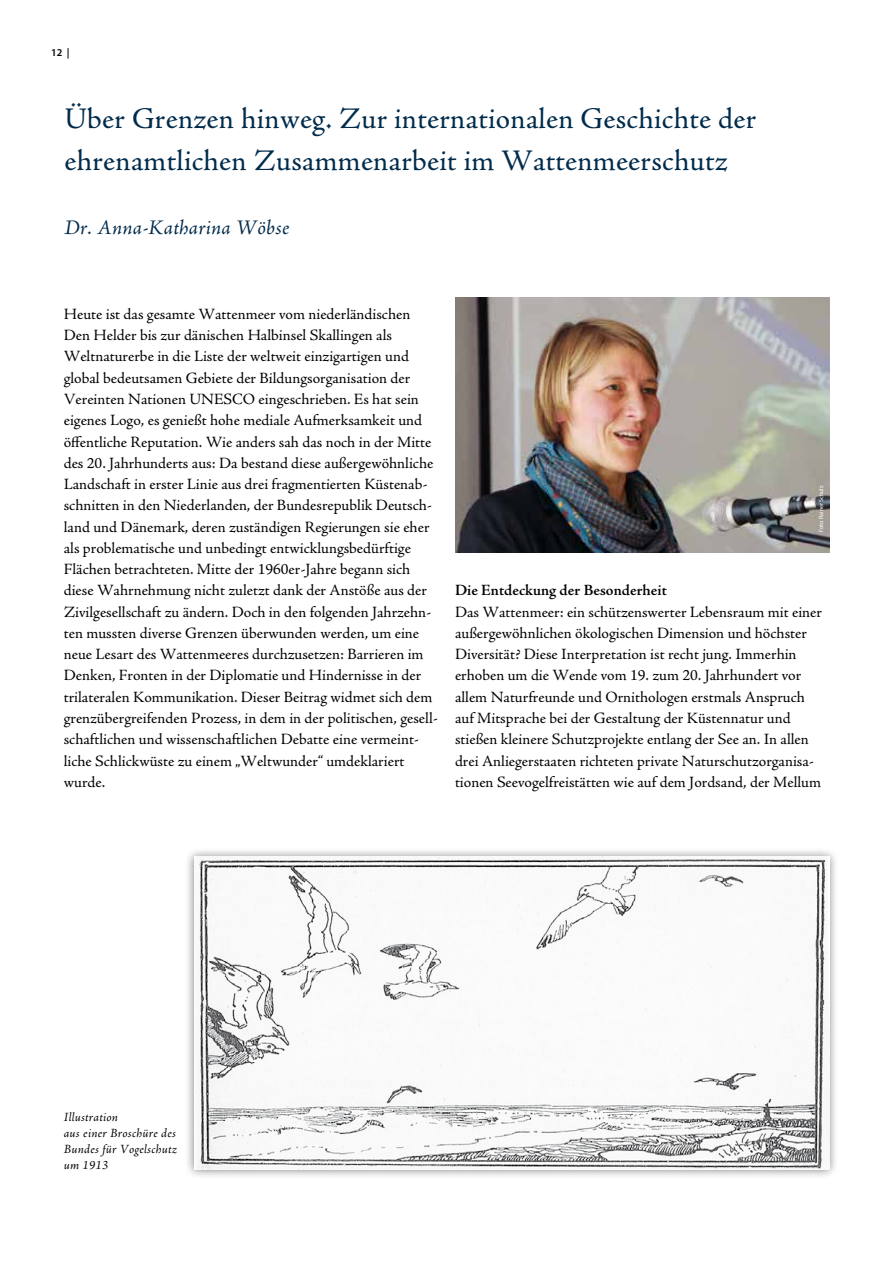
<style>
.page{position:relative;width:893px;height:1263px;background:#fff}
.page>*{position:absolute;margin:0;border:0;box-sizing:border-box;transform-origin:0 0}
.t1{font:30px/42.5px "Adobe Jenson Pro";letter-spacing:.01em;color:#002b4b}
.t2{font:italic 21px "Adobe Jenson Pro";letter-spacing:.01em;color:#002b4b}
.t3{font:15.75px/21.3px "Adobe Jenson Pro";color:#000}
.t4{font:600 15.75px "Adobe Jenson Pro";color:#000}
.t5{font:italic 12.75px/16px "Adobe Jenson Pro";letter-spacing:.02em;color:#000}
.t6{font:600 10.5px "Myriad Pro";color:#000}
.t7{font:6px "Myriad Pro";color:#fff}
</style>
<div class="page">
<div style="left:184px;top:847px;width:655px;height:332px;background:#000;opacity:.5"></div>
<img style="left:194px;top:856px;width:635px;height:313px">
<img style="left:455px;top:298px;width:374px;height:255px">
<p class="t6" style="left:51px;top:46px;width:20px">12 |</p>
<h1 class="t1" style="left:64px;top:97px;width:693px">Über Grenzen hinweg. Zur internationalen Geschichte der ehrenamtlichen Zusammenarbeit im Wattenmeerschutz</h1>
<h2 class="t2" style="left:64px;top:215px;width:226px">Dr. Anna-Katharina Wöbse</h2>
<p class="t3" style="left:64px;top:304px;width:376px">Heute ist das gesamte Wattenmeer vom niederländischen Den Helder bis zur dänischen Halbinsel Skallingen als Weltnaturerbe in die Liste der weltweit einzigartigen und global bedeutsamen Gebiete der Bildungsorganisation der Vereinten Nationen UNESCO eingeschrieben. Es hat sein eigenes Logo, es genießt hohe mediale Aufmerksamkeit und öffentliche Reputation. Wie anders sah das noch in der Mitte des 20. Jahrhunderts aus: Da bestand diese außergewöhnliche Landschaft in erster Linie aus drei fragmentierten Küstenab&shy;schnitten in den Niederlanden, der Bundesrepublik Deutsch&shy;land und Dänemark, deren zuständigen Regierungen sie eher als problematische und unbedingt entwicklungsbedürftige Flächen betrachteten. Mitte der 1960er-Jahre begann sich diese Wahrnehmung nicht zuletzt dank der Anstöße aus der Zivilgesellschaft zu ändern. Doch in den folgenden Jahrzehn&shy;ten mussten diverse Grenzen überwunden werden, um eine neue Lesart des Wattenmeeres durchzusetzen: Barrieren im Denken, Fronten in der Diplomatie und Hindernisse in der trilateralen Kommunikation. Dieser Beitrag widmet sich dem grenzübergreifenden Prozess, in dem in der politischen, gesell&shy;schaftlichen und wissenschaftlichen Debatte eine vermeint&shy;liche Schlickwüste zu einem „Weltwunder“ umdeklariert wurde.</p>
<p class="t7" style="left:817px;top:531px;width:48px;rotate:-90deg">Foto Rainer Schulz</p>
<p class="t4" style="left:455px;top:581px;width:213px">Die Entdeckung der Besonderheit</p>
<p class="t3" style="left:455px;top:601px;width:369px">Das Wattenmeer: ein schützenswerter Lebensraum mit einer außergewöhnlichen ökologischen Dimension und höchster Diversität? Diese Interpretation ist recht jung. Immerhin erhoben um die Wende vom 19. zum 20. Jahrhundert vor allem Naturfreunde und Ornithologen erstmals Anspruch auf Mitsprache bei der Gestaltung der Küstennatur und stießen kleinere Schutzprojekte entlang der See an. In allen drei Anliegerstaaten richteten private Naturschutzorganisa&shy;tionen Seevogelfreistätten wie auf dem Jordsand, der Mellum</p>
<p class="t5" style="left:64px;top:1110px;width:115px">Illustration<br>aus einer Broschüre des<br>Bundes für Vogelschutz um 1913</p>
</div>
